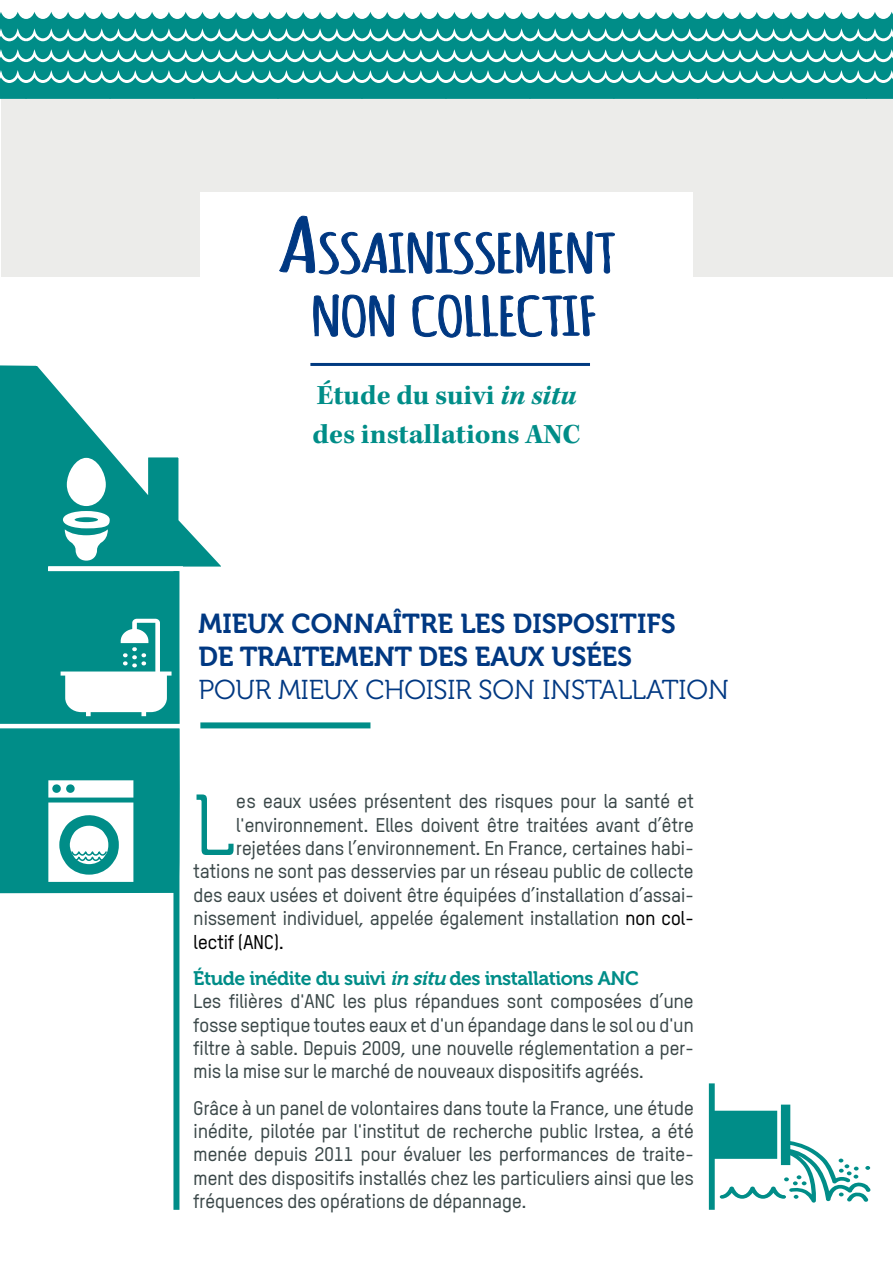
<style>
.page{position:relative;width:893px;height:1263px;background:#fff}
.page>*{position:absolute;margin:0;border:0;box-sizing:border-box;transform-origin:0 0}
.t1{font:86.1px "Museo 300";color:#008d88;scale:.9 1}
.t2{font:700 52.5px/63px "Amatic SC";letter-spacing:-.045em;color:#003882;text-align:center;scale:1.7 1}
.t3{font:700 28.5px/38.4px "Kepler Std";color:#008d88}
.t4{font:27.3px/32.7px "Museo 700";color:#003882}
.t5{font:27.3px "Museo 300";letter-spacing:-.01em;color:#003882}
.t6{font:500 19.5px/23.4px "TSTAR";letter-spacing:-.025em;color:#3b4849;text-align:justify}
.t7{font:19.5px "Museo 700";letter-spacing:-.025em;color:#008d88}
.t8{font:500 19.5px "TSTAR";letter-spacing:-.025em;color:#000}
.s1{font-size:75px}
.s2{font-style:italic}
.s3{color:#000}
</style>
<div class="page">
<div style="left:1px;top:89px;width:892px;height:188px;background:#ececea"></div>
<svg style="left:0;top:12px;width:893px;height:87px;background:#31a29e"></svg>
<div style="left:200px;top:192px;width:493px;height:149px;background:#fff"></div>
<svg style="left:279px;top:215px;width:336px;height:60px"></svg>
<svg style="left:313px;top:294px;width:82px;height:44px"></svg>
<svg style="left:412px;top:294px;width:184px;height:44px"></svg>
<svg style="left:709px;top:1083px;width:162px;height:127px"></svg>
<div style="left:200px;top:722px;width:170px;height:6px;background:#008d88"></div>
<hr style="left:310px;top:363px;width:280px;height:3px;background:#003a80">
<svg style="left:0;top:365px;width:237px;height:535px"></svg>
<svg style="left:61px;top:619px;width:111px;height:97px"></svg>
<svg style="left:48px;top:780px;width:85px;height:102px"></svg>
<div style="left:173px;top:728px;width:6px;height:482px;background:#008d88"></div>
<svg style="left:63px;top:458px;width:47px;height:103px"></svg>
<div style="left:173px;top:571px;width:6px;height:153px;background:#008d88"></div>
<hr style="left:0;top:724px;width:182px;height:4px;background:#fff">
<h2 class="t2" style="left:276px;top:220px;width:202px"><span class="s1">A</span>SSAINISSEMENT<br>NON COLLECTIF</h2>
<h3 class="t3" style="left:312px;top:377px;width:270px">étude du suivi <span class="s2">in situ </span>des installations ANC</h3>
<h3 class="t4" style="left:199px;top:608px;width:479px;text-indent:194px">ÎTRE LES DISPOSITIFS<br>DE TRAITEMENT DES EAUX USÉES</h3>
<h3 class="t5" style="left:199px;top:674px;width:532px">POUR MIEUX CHOISIR SON INSTALLATION</h3>
<h3 class="t4" style="left:199px;top:608px;width:155px">MIEUX CONNA</h3>
<h1 class="t1" style="left:193px;top:779px;width:47px">L</h1>
<p class="t6" style="left:236px;top:789px;width:460px">es eaux usées présentent des risques pour la santé et</p>
<p class="t6" style="left:236px;top:813px;width:460px">l'environnement. Elles doivent être traitées avant d’être</p>
<p class="t6" style="left:236px;top:836px;width:460px">rejetées dans l’environnement. En France, certaines habi-</p>
<p class="t6" style="left:193px;top:859px;width:502px">tations ne sont pas desservies par un réseau public de collecte</p>
<p class="t6" style="left:193px;top:883px;width:502px">des eaux usées et doivent être équipées d’installation d’assai-</p>
<p class="t6" style="left:193px;top:906px;width:502px">nissement individuel, appelée également installation <span class="s3">non col-</span></p>
<p class="t8" style="left:193px;top:930px;width:92px">lectif (ANC).</p>
<p class="t7" style="left:193px;top:967px;width:447px">ÉTUDE INÉDITE DU SUIVI <span class="s2">in situ</span>DES INSTALLATIONS ANC</p>
<p class="t6" style="left:193px;top:989px;width:502px">Les filières d'ANC les plus répandues sont composées d’une fosse septique toutes eaux et d'un épandage dans le sol ou d'un filtre à sable. Depuis 2009, une nouvelle réglementation a per&shy;mis la mise sur le marché de nouveaux dispositifs agréés.</p>
<p class="t6" style="left:193px;top:1095px;width:502px">Grâce à un panel de volontaires dans toute la France, une étude inédite, pilotée par l'institut de recherche public Irstea, a été menée depuis 2011 pour évaluer les performances de traite&shy;ment des dispositifs installés chez les particuliers ainsi que les fréquences des opérations de dépannage.</p>
</div>
